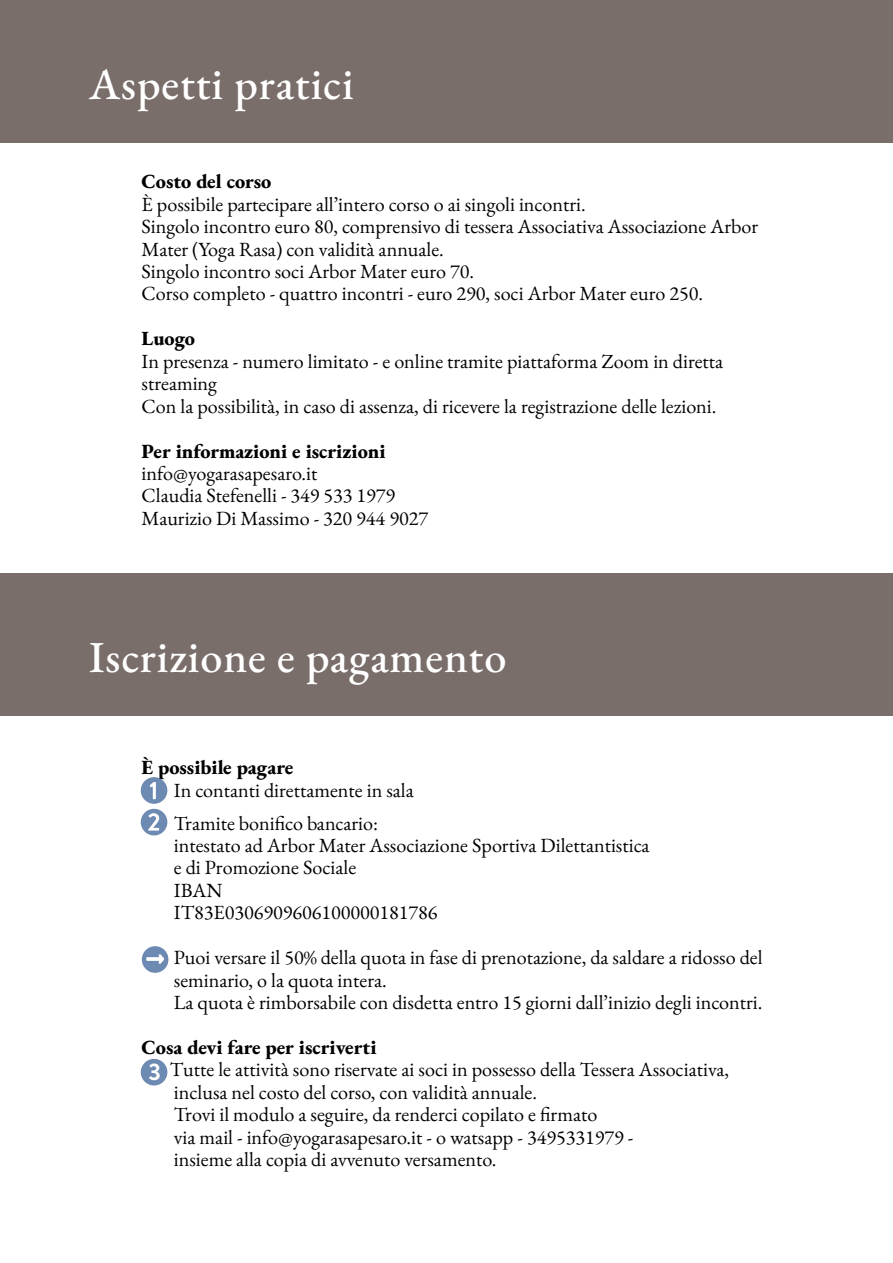
<style>
.page{position:relative;width:893px;height:1263px;background:#fff}
.page>*{position:absolute;margin:0;border:0;box-sizing:border-box;transform-origin:0 0}
.t1{font:500 44.4px "EB Garamond";letter-spacing:.02em;color:#fff}
.t2{font:700 24px "Brandon Grotesque";color:#fff}
.t3{font:20.1px/22.5px "EB Garamond";color:#000}
.t4{font:800 20.1px "EB Garamond";color:#000}
</style>
<div class="page">
<div style="left:0;top:0;width:893px;height:142px;background:#7a6e6b"></div>
<div style="left:0;top:573px;width:893px;height:142px;background:#7a6e6b"></div>
<div style="left:141px;top:777px;width:26px;height:27px;background:#6d8ab2;border-radius:50%"></div>
<svg style="left:150px;top:782px;width:6px;height:17px"></svg>
<div style="left:142px;top:946px;width:26px;height:27px;background:#6d8ab2;border-radius:50%"></div>
<svg style="left:147px;top:954px;width:17px;height:10px"></svg>
<div style="left:141px;top:809px;width:26px;height:26px;background:#6d8ab2;border-radius:50%"></div>
<svg style="left:148px;top:813px;width:11px;height:18px"></svg>
<div style="left:141px;top:1059px;width:26px;height:26px;background:#6d8ab2;border-radius:50%"></div>
<h1 class="t1" style="left:89px;top:55px;width:266px">Aspetti pratici</h1>
<p class="t4" style="left:142px;top:168px;width:131px">Costo del corso</p>
<p class="t3" style="left:142px;top:193px;width:618px">È possibile partecipare all’intero corso o ai singoli incontri.<br>Singolo incontro euro 80, comprensivo di tessera Associativa Associazione Arbor Mater (Yoga Rasa) con validità annuale.<br>Singolo incontro soci Arbor Mater euro 70.<br>Corso completo - quattro incontri - euro 290, soci Arbor Mater euro 250.</p>
<p class="t4" style="left:142px;top:325px;width:55px">Luogo</p>
<p class="t3" style="left:142px;top:350px;width:583px">In presenza - numero limitato - e online tramite piattaforma Zoom in diretta streaming<br>Con la possibilità, in caso di assenza, di ricevere la registrazione delle lezioni.</p>
<p class="t4" style="left:142px;top:438px;width:245px">Per informazioni e iscrizioni</p>
<p class="t3" style="left:142px;top:462px;width:288px">info@yogarasapesaro.it<br>Claudia Stefenelli - 349 533 1979<br>Maurizio Di Massimo - 320 944 9027</p>
<h1 class="t1" style="left:89px;top:628px;width:419px">Iscrizione e pagamento</h1>
<p class="t4" style="left:142px;top:754px;width:153px">È possibile pagare</p>
<p class="t3" style="left:174px;top:773px;width:241px;line-height:33px">In contanti direttamente in sala<br>Tramite bonifico bancario:</p>
<p class="t3" style="left:174px;top:834px;width:477px">intestato ad Arbor Mater Associazione Sportiva Dilettantistica e di Promozione Sociale<br>IBAN<br>IT83E0306909606100000181786</p>
<p class="t3" style="left:174px;top:946px;width:590px">Puoi versare il 50% della quota in fase di prenotazione, da saldare a ridosso del seminario, o la quota intera.<br>La quota è rimborsabile con disdetta entro 15 giorni dall’inizio degli incontri.</p>
<p class="t4" style="left:142px;top:1034px;width:236px">Cosa devi fare per iscriverti</p>
<p class="t3" style="left:170px;top:1058px;width:561px">Tutte le attività sono riservate ai soci in possesso della Tessera Associativa, inclusa nel costo del corso, con validità annuale.<br>Trovi il modulo a seguire, da renderci copilato e firmato<br>via mail - info@yogarasapesaro.it - o watsapp - 3495331979 -<br>insieme alla copia di avvenuto versamento.</p>
<p class="t2" style="left:148px;top:1055px;width:14px">3</p>
</div>
